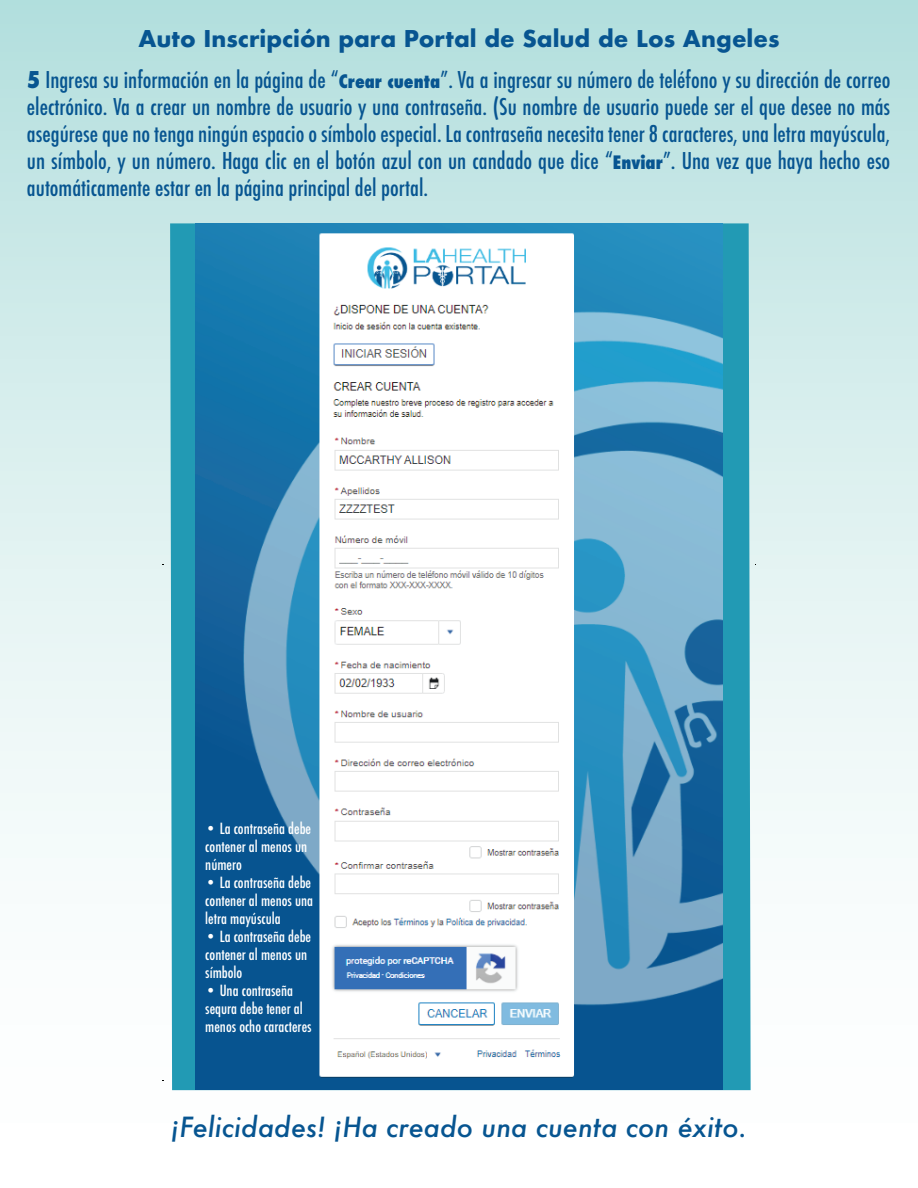
<style>
.page{position:relative;width:918px;height:1188px;background:#fff}
.page>*{position:absolute;margin:0;border:0;box-sizing:border-box;transform-origin:0 0}
.t1{font:italic 500 27px "Futura";color:#075591}
.t2{font:500 condensed 22.5px/27px "Futura";color:#075591;text-align:center}
.t3{font:500 condensed 15px/18px "Futura";color:#fff}
.s1{font-weight:700;font-stretch:normal}
.s2{font-weight:800}
.s3{font-weight:800;font-size:18px}
</style>
<div class="page">
<div style="left:0;top:0;width:918px;height:1188px;background:linear-gradient(to bottom,#bae2e0,#fff)"></div>
<svg style="left:170px;top:223px;width:581px;height:867px;background:#42a8be"></svg>
<img style="left:196px;top:223px;width:526px;height:867px">
<p class="t2" style="left:27px;top:18px;width:865px;line-height:41.4px"><span class="s1">Auto Inscripción para Portal de Salud de Los Angeles<br></span><span class="s2">5</span> Ingresa su información en la página de “<span class="s3">Crear cuenta</span>”. Va a ingresar su número de teléfono y su dirección de correo</p>
<p class="t2" style="left:27px;top:93px;width:865px;text-align:justify">electrónico. Va a crear un nombre de usuario y una contraseña. (Su nombre de usuario puede ser el que desee no más asegúrese que no tenga ningún espacio o símbolo especial. La contraseña necesita tener 8 caracteres, una letra mayúscula, un símbolo, y un número. Haga clic en el botón azul con un candado que dice “<span class="s3">Enviar</span>”. Una vez que haya hecho eso automáticamente estar en la página principal del portal.</p>
<p class="t3" style="left:205px;top:820px;width:107px">• La contraseña debe contener al menos un número</p>
<p class="t3" style="left:205px;top:874px;width:109px">• La contraseña debe contener al menos una letra mayúscula</p>
<p class="t3" style="left:205px;top:928px;width:107px">• La contraseña debe contener al menos un símbolo</p>
<p class="t3" style="left:205px;top:982px;width:108px">• Una contraseña sequra debe tener al menos ocho caracteres</p>
<p class="t1" style="left:171px;top:1109px;width:578px">¡Felicidades! ¡Ha creado una cuenta con éxito.</p>
</div>
